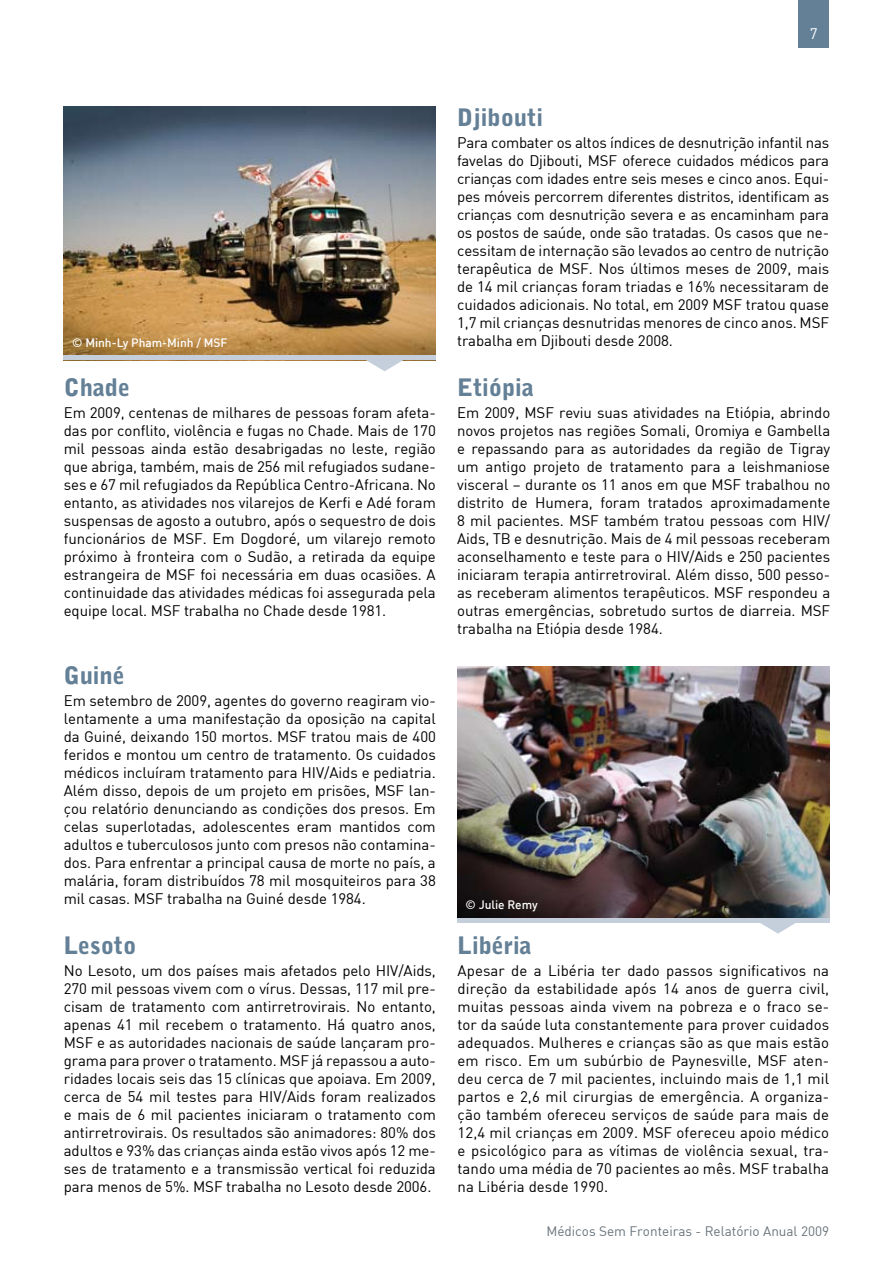
<style>
.page{position:relative;width:893px;height:1263px;background:#fff}
.page>*{position:absolute;margin:0;border:0;box-sizing:border-box;transform-origin:0 0}
.t1{font:900 24px "Bell Gothic Std";letter-spacing:-.005em;color:#648096}
.t2{font:15px/18px "DIN Regular";letter-spacing:-.005em;color:#000;text-align:justify}
.t3{font:15px "DIN Regular";color:#fff}
.t4{font:13.5px "DIN Regular";color:#69737a}
.t5{font:12px "DI Nmedium";letter-spacing:-.005em;color:#fff}
</style>
<div class="page">
<img style="left:64px;top:106px;width:372px;height:250px">
<img style="left:457px;top:666px;width:372px;height:252px">
<hr style="left:64px;top:356px;width:372px;height:4px;background:#c5cfdb">
<svg style="left:363px;top:360px;width:43px;height:11px"></svg>
<hr style="left:457px;top:918px;width:372px;height:4px;background:#c5cfdb">
<svg style="left:757px;top:922px;width:42px;height:12px"></svg>
<div style="left:799px;top:0;width:30px;height:48px;background:#648096"></div>
<p class="t3" style="left:810px;top:24px;width:9px">7</p>
<p class="t5" style="left:72px;top:335px;width:157px">© Minh-Ly Pham-Minh / MSF</p>
<h1 class="t1" style="left:64px;top:373px;width:68px">Chade</h1>
<p class="t2" style="left:64px;top:404px;width:374px">Em 2009, centenas de milhares de pessoas foram afeta&shy;das por conflito, violência e fugas no Chade. Mais de 170 mil pessoas ainda estão desabrigadas no leste, região que abriga, também, mais de 256 mil refugiados sudane&shy;ses e 67 mil refugiados da República Centro-Africana. No entanto, as atividades nos vilarejos de Kerfi e Adé foram suspensas de agosto a outubro, após o sequestro de dois funcionários de MSF. Em Dogdoré, um vilarejo remoto próximo à fronteira com o Sudão, a retirada da equipe estrangeira de MSF foi necessária em duas ocasiões. A continuidade das atividades médicas foi assegurada pela equipe local. MSF trabalha no Chade desde 1981.</p>
<h1 class="t1" style="left:64px;top:661px;width:62px">Guiné</h1>
<p class="t2" style="left:64px;top:692px;width:374px;text-align:left">Em setembro de 2009, agentes do governo reagiram vio&shy;lentamente a uma manifestação da oposição na capital da Guiné, deixando 150 mortos. MSF tratou mais de 400 feridos e montou um centro de tratamento. Os cuidados médicos incluíram tratamento para HIV/Aids e pediatria.<br>Além disso, depois de um projeto em prisões, MSF lan&shy;çou relatório denunciando as condições dos presos. Em celas superlotadas, adolescentes eram mantidos com adultos e tuberculosos junto com presos não contamina&shy;dos. Para enfrentar a principal causa de morte no país, a malária, foram distribuídos 78 mil mosquiteiros para 38 mil casas. MSF trabalha na Guiné desde 1984.</p>
<h1 class="t1" style="left:64px;top:931px;width:74px">Lesoto</h1>
<p class="t2" style="left:64px;top:962px;width:374px">No Lesoto, um dos países mais afetados pelo HIV/Aids, 270 mil pessoas vivem com o vírus. Dessas, 117 mil pre&shy;cisam de tratamento com antirretrovirais. No entanto, apenas 41 mil recebem o tratamento. Há quatro anos, MSF e as autoridades nacionais de saúde lançaram pro&shy;grama para prover o tratamento. MSF já repassou a auto&shy;ridades locais seis das 15 clínicas que apoiava. Em 2009, cerca de 54 mil testes para HIV/Aids foram realizados e mais de 6 mil pacientes iniciaram o tratamento com antirretrovirais. Os resultados são animadores: 80% dos adultos e 93% das crianças ainda estão vivos após 12 me&shy;ses de tratamento e a transmissão vertical foi reduzida para menos de 5%. MSF trabalha no Lesoto desde 2006.</p>
<h1 class="t1" style="left:457px;top:103px;width:87px">Djibouti</h1>
<p class="t2" style="left:457px;top:134px;width:374px">Para combater os altos índices de desnutrição infantil nas favelas do Djibouti, MSF oferece cuidados médicos para crianças com idades entre seis meses e cinco anos. Equi&shy;pes móveis percorrem diferentes distritos, identificam as crianças com desnutrição severa e as encaminham para os postos de saúde, onde são tratadas. Os casos que ne&shy;cessitam de internação são levados ao centro de nutrição terapêutica de MSF. Nos últimos meses de 2009, mais de 14 mil crianças foram triadas e 16% necessitaram de cuidados adicionais. No total, em 2009 MSF tratou quase 1,7 mil crianças desnutridas menores de cinco anos. MSF trabalha em Djibouti desde 2008.</p>
<h1 class="t1" style="left:457px;top:373px;width:78px">Etiópia</h1>
<p class="t2" style="left:457px;top:404px;width:375px">Em 2009, MSF reviu suas atividades na Etiópia, abrindo novos projetos nas regiões Somali, Oromiya e Gambella e repassando para as autoridades da região de Tigray um antigo projeto de tratamento para a leishmaniose visceral – durante os 11 anos em que MSF trabalhou no distrito de Humera, foram tratados aproximadamente 8 mil pacientes. MSF também tratou pessoas com HIV/ Aids, TB e desnutrição. Mais de 4 mil pessoas receberam aconselhamento e teste para o HIV/Aids e 250 pacientes iniciaram terapia antirretroviral. Além disso, 500 pesso&shy;as receberam alimentos terapêuticos. MSF respondeu a outras emergências, sobretudo surtos de diarreia. MSF trabalha na Etiópia desde 1984.</p>
<p class="t5" style="left:466px;top:897px;width:74px">© Julie Remy</p>
<h1 class="t1" style="left:458px;top:931px;width:75px">Libéria</h1>
<p class="t2" style="left:458px;top:962px;width:373px">Apesar de a Libéria ter dado passos significativos na direção da estabilidade após 14 anos de guerra civil, muitas pessoas ainda vivem na pobreza e o fraco se&shy;tor da saúde luta constantemente para prover cuidados adequados. Mulheres e crianças são as que mais estão em risco. Em um subúrbio de Paynesville, MSF aten&shy;deu cerca de 7 mil pacientes, incluindo mais de 1,1 mil partos e 2,6 mil cirurgias de emergência. A organiza&shy;ção também ofereceu serviços de saúde para mais de 12,4 mil crianças em 2009. MSF ofereceu apoio médico e psicológico para as vítimas de violência sexual, tra&shy;tando uma média de 70 pacientes ao mês. MSF trabalha na Libéria desde 1990.</p>
<p class="t4" style="left:546px;top:1222px;width:284px">Médicos Sem Fronteiras - Relatório Anual 2009</p>
</div>
